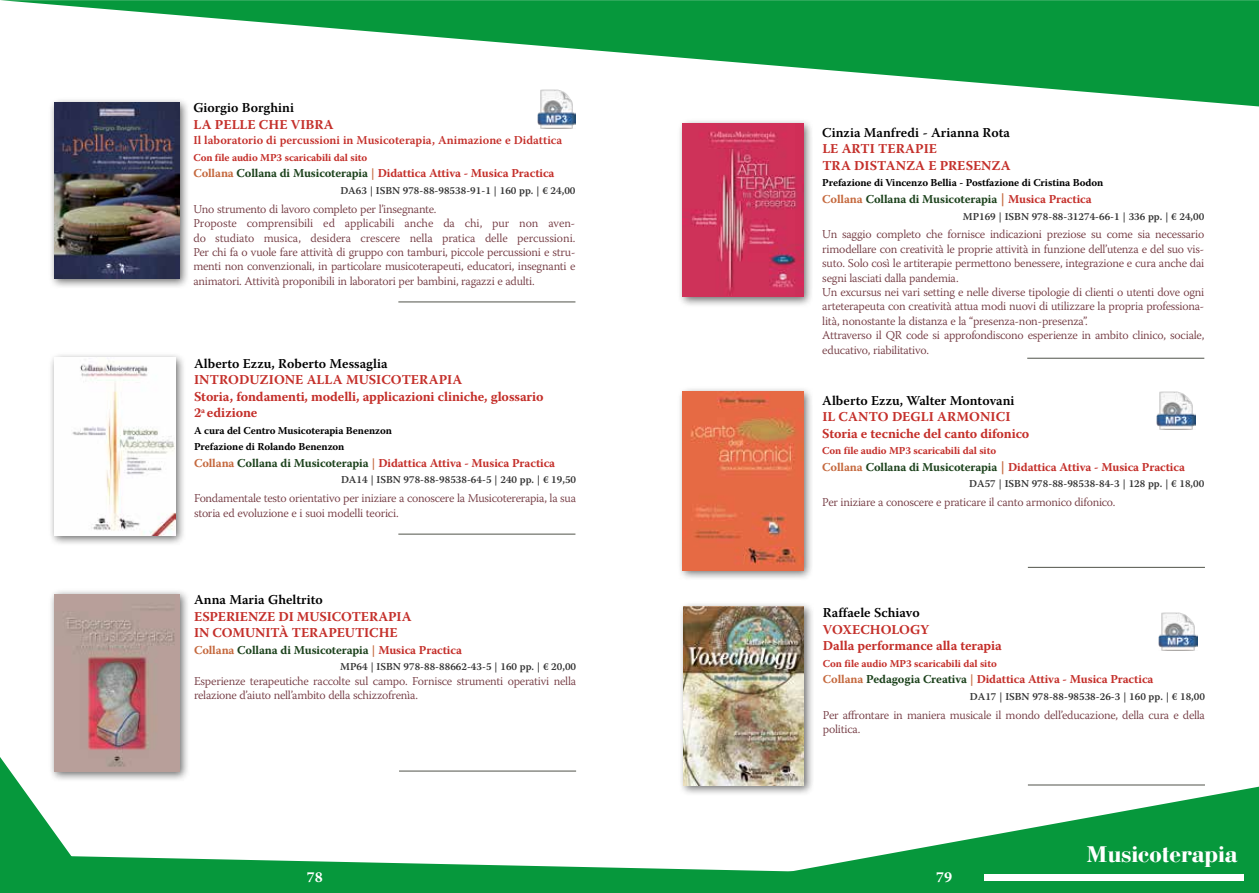
<style>
.page{position:relative;width:1259px;height:893px;background:#fff}
.page>*{position:absolute;margin:0;border:0;box-sizing:border-box;transform-origin:0 0}
.t1{font:700 24px "Bodoni";color:#fff}
.t2{font:700 15px "Warnock Pro";color:#fff}
.t3{font:700 13.5px/16.5px "Warnock Pro";color:#c42f2a}
.t4{font:600 13.5px "Warnock Pro";color:#000}
.t5{font:300 12px/14.4px "Warnock Pro";letter-spacing:-.02em;color:#71363e}
.t6{font:700 12px "Warnock Pro";letter-spacing:-.01em;color:#c42f2a}
.t7{font:700 12px "Warnock Pro";letter-spacing:-.01em;color:#1c421c}
.t8{font:600 12px "Warnock Pro";color:#c42f2a}
.t9{font:600 10.5px "Warnock Pro";color:#343434}
.t10{font:700 10.5px/16.5px "Warnock Pro";letter-spacing:-.01em;color:#000}
.t11{font:700 10.5px "Warnock Pro";letter-spacing:-.01em;color:#c42f2a}
.s1{color:#c5693e}
.s2{color:#1c421c}
.s3{color:#c42f2a}
.s4{font-size:13.5px;color:#c5693e}
</style>
<div class="page">
<svg style="left:98px;top:856px;width:574px;height:37px;fill:#06983c"></svg>
<svg style="left:0;top:757px;width:98px;height:136px"></svg>
<svg style="left:1px;top:0;width:1258px;height:106px"></svg>
<hr style="left:398px;top:534px;width:177px;height:1px;background:#64665e">
<div style="left:48px;top:352px;width:138px;height:194px;background:#000;opacity:.57"></div>
<img style="left:54px;top:358px;width:121px;height:177px">
<hr style="left:398px;top:301px;width:177px;height:1px;background:#64665e">
<img style="left:537px;top:90px;width:39px;height:38px">
<div style="left:48px;top:97px;width:142px;height:193px;background:#000;opacity:.57"></div>
<img style="left:54px;top:102px;width:125px;height:177px">
<hr style="left:399px;top:770px;width:177px;height:2px;background:#64665e">
<div style="left:48px;top:588px;width:142px;height:194px;background:#000;opacity:.57"></div>
<img style="left:54px;top:594px;width:125px;height:178px">
<hr style="left:1028px;top:567px;width:177px;height:1px;background:#64665e">
<hr style="left:1027px;top:358px;width:177px;height:1px;background:#64665e">
<img style="left:1157px;top:391px;width:38px;height:39px">
<div style="left:677px;top:386px;width:137px;height:195px;background:#000;opacity:.57"></div>
<img style="left:683px;top:391px;width:120px;height:179px">
<div style="left:677px;top:118px;width:137px;height:190px;background:#000;opacity:.57"></div>
<img style="left:683px;top:124px;width:120px;height:173px">
<svg style="left:672px;top:787px;width:587px;height:106px;fill:#06983c"></svg>
<div style="left:984px;top:874px;width:260px;height:6px;background:#fff"></div>
<hr style="left:1028px;top:784px;width:177px;height:1px;background:#64665e">
<img style="left:1158px;top:612px;width:39px;height:38px">
<div style="left:678px;top:601px;width:136px;height:195px;background:#000;opacity:.57"></div>
<img style="left:683px;top:607px;width:121px;height:178px">
<p class="t4" style="left:193px;top:100px;width:102px">Giorgio Borghini</p>
<p class="t3" style="left:193px;top:116px;width:142px">LA PELLE CHE VIBRA</p>
<p class="t8" style="left:193px;top:133px;width:370px">Il laboratorio di percussioni in Musicoterapia, Animazione e Didattica</p>
<p class="t11" style="left:193px;top:151px;width:175px">Con file audio MP3 scaricabili dal sito</p>
<p class="t6" style="left:193px;top:166px;width:362px"><span class="s1">Collana</span> <span class="s2">Collana di Musicoterapia</span> <span class="s1">|</span> Didattica Attiva - Musica Practica</p>
<p class="t9" style="left:340px;top:184px;width:237px">DA63 | ISBN 978-88-98538-91-1 | 160 pp. | € 24,00</p>
<p class="t5" style="left:193px;top:201px;width:383px">Uno strumento di lavoro completo per l’insegnante.<br>Proposte comprensibili ed applicabili anche da chi, pur non aven&shy;do studiato musica, desidera crescere nella pratica delle percussioni.<br>Per chi fa o vuole fare attività di gruppo con tamburi, piccole percussioni e stru&shy;menti non convenzionali, in particolare musicoterapeuti, educatori, insegnanti e animatori. Attività proponibili in laboratori per bambini, ragazzi e adulti.</p>
<p class="t4" style="left:194px;top:355px;width:195px">Alberto Ezzu, Roberto Messaglia</p>
<p class="t3" style="left:194px;top:371px;width:351px">INTRODUZIONE ALLA MUSICOTERAPIA<br>Storia, fondamenti, modelli, applicazioni cliniche, glossario<br>2<sup>a</sup> edizione</p>
<p class="t10" style="left:194px;top:422px;width:199px">A cura del Centro Musicoterapia Benenzon<br>Prefazione di Rolando Benenzon</p>
<p class="t6" style="left:194px;top:455px;width:362px"><span class="s1">Collana</span> <span class="s2">Collana di Musicoterapia</span> <span class="s1">|</span> Didattica Attiva - Musica Practica</p>
<p class="t9" style="left:341px;top:474px;width:237px">DA14 | ISBN 978-88-98538-64-5 | 240 pp. | € 19,50</p>
<p class="t5" style="left:194px;top:491px;width:383px">Fondamentale testo orientativo per iniziare a conoscere la Musicotererapia, la sua storia ed evoluzione e i suoi modelli teorici.</p>
<p class="t4" style="left:194px;top:591px;width:130px">Anna Maria Gheltrito</p>
<p class="t3" style="left:194px;top:608px;width:219px">ESPERIENZE DI MUSICOTERAPIA<br>IN COMUNITÀ TERAPEUTICHE</p>
<p class="t7" style="left:194px;top:642px;width:269px"><span class="s1">Collana</span> Collana di Musicoterapia <span class="s1">|</span> <span class="s3">Musica Practica</span></p>
<p class="t9" style="left:340px;top:661px;width:237px">MP64 | ISBN 978-88-88662-43-5 | 160 pp. | € 20,00</p>
<p class="t5" style="left:194px;top:673px;width:383px">Esperienze terapeutiche raccolte sul campo. Fornisce strumenti operativi nella relazione d’aiuto nell’ambito della schizzofrenìa.</p>
<p class="t4" style="left:822px;top:124px;width:189px">Cinzia Manfredi - Arianna Rota</p>
<p class="t3" style="left:822px;top:140px;width:190px">LE ARTI TERAPIE<br>TRA DISTANZA E PRESENZA</p>
<p class="t10" style="left:822px;top:174px;width:283px">Prefazione di Vincenzo Bellia - Postfazione di Cristina Bodon</p>
<p class="t7" style="left:822px;top:192px;width:271px"><span class="s1">Collana</span> Collana di Musicoterapia <span class="s4">|</span> <span class="s3">Musica Practica</span></p>
<p class="t9" style="left:963px;top:210px;width:243px">MP169 | ISBN 978-88-31274-66-1 | 336 pp. | € 24,00</p>
<p class="t5" style="left:822px;top:227px;width:383px">Un saggio completo che fornisce indicazioni preziose su come sia necessario rimodellare con creatività le proprie attività in funzione dell’utenza e del suo vis&shy;suto. Solo così le artiterapie permettono benessere, integrazione e cura anche dai segni lasciati dalla pandemia.<br>Un excursus nei vari setting e nelle diverse tipologie di clienti o utenti dove ogni arteterapeuta con creatività attua modi nuovi di utilizzare la propria professiona&shy;lità, nonostante la distanza e la “presenza-non-presenza”.<br>Attraverso il QR code si approfondiscono esperienze in ambito clinico, sociale, educativo, riabilitativo.</p>
<p class="t4" style="left:822px;top:392px;width:194px">Alberto Ezzu, Walter Montovani</p>
<p class="t3" style="left:822px;top:408px;width:208px">IL CANTO DEGLI ARMONICI<br>Storia e tecniche del canto difonico</p>
<p class="t11" style="left:822px;top:444px;width:175px">Con file audio MP3 scaricabili dal sito</p>
<p class="t6" style="left:822px;top:459px;width:364px"><span class="s1">Collana</span> <span class="s2">Collana di Musicoterapia</span> <span class="s4">|</span> Didattica Attiva - Musica Practica</p>
<p class="t9" style="left:969px;top:478px;width:237px">DA57 | ISBN 978-88-98538-84-3 | 128 pp. | € 18,00</p>
<p class="t5" style="left:822px;top:495px;width:295px">Per iniziare a conoscere e praticare il canto armonico difonico.</p>
<p class="t4" style="left:823px;top:605px;width:98px">Raffaele Schiavo</p>
<p class="t3" style="left:823px;top:621px;width:180px">VOXECHOLOGY<br>Dalla performance alla terapia</p>
<p class="t11" style="left:823px;top:657px;width:175px">Con file audio MP3 scaricabili dal sito</p>
<p class="t6" style="left:823px;top:672px;width:332px"><span class="s1">Collana</span> <span class="s2">Pedagogia Creativa</span> <span class="s1">|</span> Didattica Attiva - Musica Practica</p>
<p class="t9" style="left:970px;top:690px;width:237px">DA17 | ISBN 978-88-98538-26-3 | 160 pp. | € 18,00</p>
<p class="t5" style="left:823px;top:707px;width:383px">Per affrontare in maniera musicale il mondo dell’educazione, della cura e della politica.</p>
<h1 class="t1" style="left:1086px;top:841px;width:153px">Musicoterapia</h1>
<p class="t2" style="left:307px;top:868px;width:18px">78</p>
<p class="t2" style="left:936px;top:868px;width:18px">79</p>
</div>
